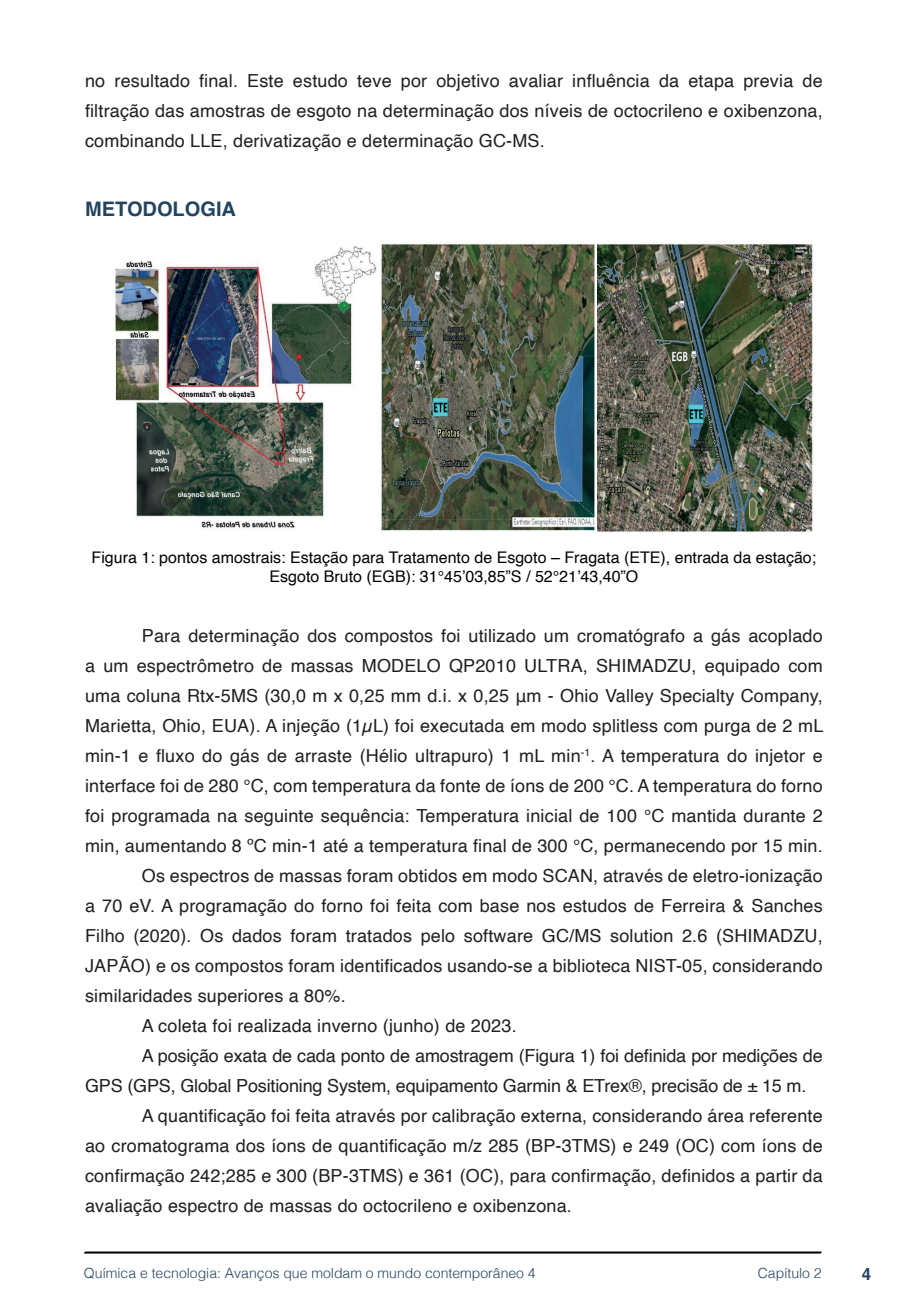
<style>
.page{position:relative;width:908px;height:1304px;background:#fff}
.page>*{position:absolute;margin:0;border:0;box-sizing:border-box;transform-origin:0 0}
.TITULOS{font:700 20px "Helvetica";color:#23445f}
.txt{font:18px/30px "Helvetica";letter-spacing:.01em;color:#231f20;text-align:justify}
.txt-2{font:18px/30px "Helvetica";letter-spacing:-.01em;color:#231f20}
.t1{font:700 16.8px "Helvetica";color:#23445f}
.imagens_graf_tab{font:16px/19.2px "Helvetica";color:#000;text-align:center}
.t2{font:300 14px "Helvetica";color:#23445f}
</style>
<div class="page">
<svg style="left:84px;top:1251px;width:737px;height:3px;background:#515151"></svg>
<img style="left:115px;top:246px;width:261px;height:285px">
<img style="left:381px;top:243px;width:431px;height:289px">
<p class="txt" style="left:85px;top:66px;width:738px">no resultado final. Este estudo teve por objetivo avaliar influência da etapa previa de filtração das amostras de esgoto na determinação dos níveis de octocrileno e oxibenzona, combinando LLE, derivatização e determinação GC-MS.</p>
<p class="TITULOS" style="left:85px;top:197px;width:152px">METODOLOGIA</p>
<p class="imagens_graf_tab" style="left:92px;top:548px;width:725px">Figura 1: pontos amostrais: Estação para Tratamento de Esgoto – Fragata (ETE), entrada da estação;<br>Esgoto Bruto (EGB): 31°45’03,85”S / 52°21’43,40”O</p>
<p class="txt" style="left:85px;top:621px;width:739px;text-indent:57px">Para determinação dos compostos foi utilizado um cromatógrafo a gás acoplado a um espectrômetro de massas MODELO QP2010 ULTRA, SHIMADZU, equipado com uma coluna Rtx-5MS (30,0 m x 0,25 mm d.i. x 0,25 μm - Ohio Valley Specialty Company, Marietta, Ohio, EUA). A injeção (1µL) foi executada em modo splitless com purga de 2 mL min-1 e fluxo do gás de arraste (Hélio ultrapuro) 1 mL min<sup>-1</sup>. A temperatura do injetor e interface foi de 280 °C, com temperatura da fonte de íons de 200 °C. A temperatura do forno foi programada na seguinte sequência: Temperatura inicial de 100 °C mantida durante 2 min, aumentando 8 ºC min-1 até a temperatura final de 300 °C, permanecendo por 15 min.</p>
<p class="txt" style="left:85px;top:861px;width:738px;text-indent:57px">Os espectros de massas foram obtidos em modo SCAN, através de eletro-ionização a 70 eV. A programação do forno foi feita com base nos estudos de Ferreira &amp; Sanches Filho (2020). Os dados foram tratados pelo software GC/MS solution 2.6 (SHIMADZU, JAPÃO) e os compostos foram identificados usando-se a biblioteca NIST-05, considerando similaridades superiores a 80%.</p>
<p class="txt" style="left:142px;top:1011px;width:376px">A coleta foi realizada inverno (junho) de 2023.</p>
<p class="txt-2" style="left:85px;top:1041px;width:738px;text-indent:57px">A posição exata de cada ponto de amostragem (Figura 1) foi definida por medições de<br>GPS (GPS, Global Positioning System, equipamento Garmin &amp; ETrex®, precisão de ± 15 m.</p>
<p class="txt" style="left:85px;top:1101px;width:738px;text-indent:57px">A quantificação foi feita através por calibração externa, considerando área referente ao cromatograma dos íons de quantificação m/z 285 (BP-3TMS) e 249 (OC) com íons de confirmação 242;285 e 300 (BP-3TMS) e 361 (OC), para confirmação, definidos a partir da avaliação espectro de massas do octocrileno e oxibenzona.</p>
<p class="t2" style="left:84px;top:1261px;width:453px">Química e tecnologia: Avanços que moldam o mundo contemporâneo 4</p>
<p class="t2" style="left:757px;top:1261px;width:65px">Capítulo 2</p>
<p class="t1" style="left:861px;top:1264px;width:11px">4</p>
</div>
